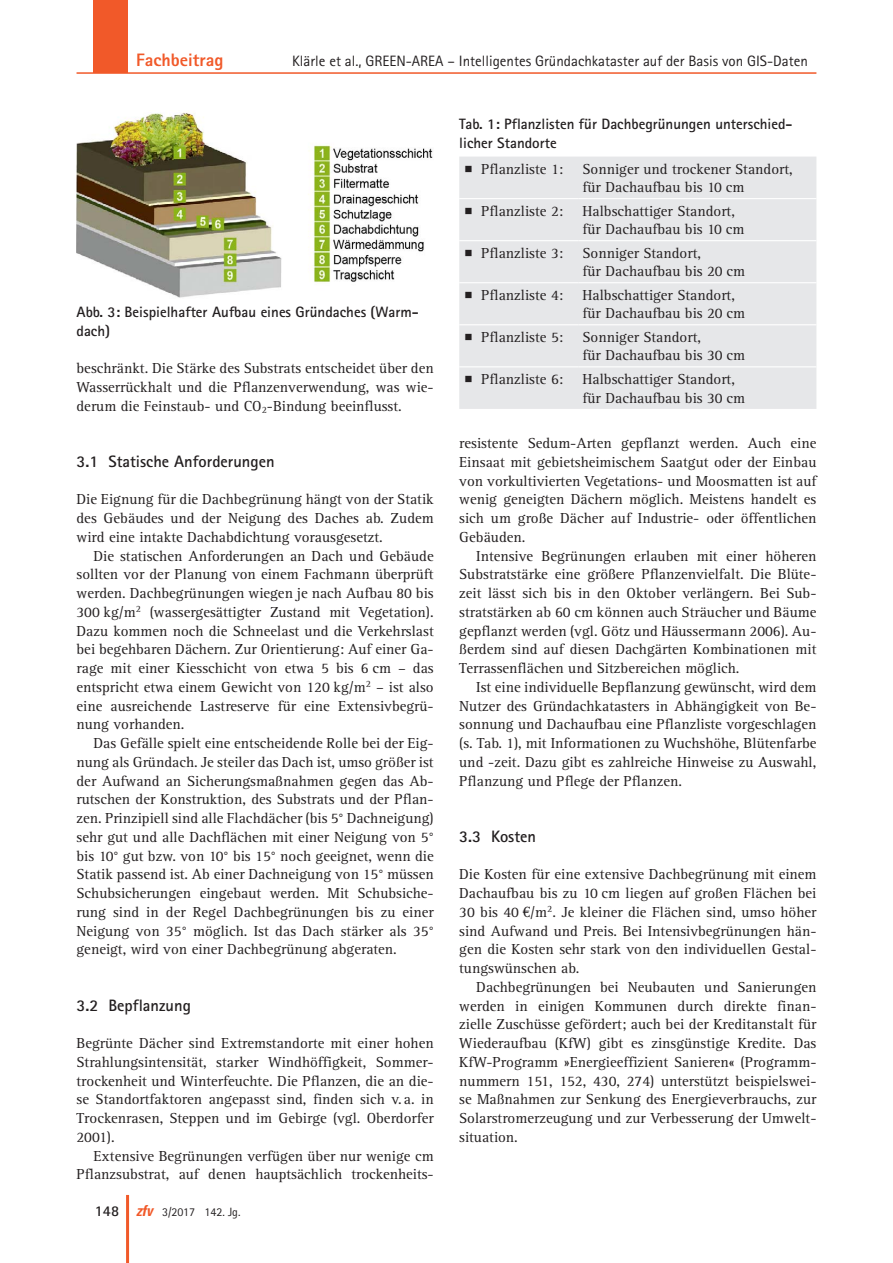
<style>
.page{position:relative;width:893px;height:1263px;background:#fff}
.page>*{position:absolute;margin:0;border:0;box-sizing:border-box;transform-origin:0 0}
.t1{font:800 18px "Rotis Sans Serif";color:#f15929}
._12_titel_2{font:700 16.5px "Rotis Sans Serif";color:#231f20}
._01_normal{font:15px/18.8px "Rotis Serif";color:#231f20;text-align:justify}
._01_normal_oEZ_AA{font:15px/18.8px "Rotis Serif";color:#231f20;text-align:justify}
._06_tabelle{font:15px/18.8px "Rotis Serif";color:#231f20}
._05_abb{font:700 15px/18.8px "Rotis Sans Serif";color:#231f20}
.t2{font:15px "Rotis Sans Serif";color:#231f20}
.t3{font:12px "Rotis Sans Serif";color:#231f20}
.s1{font-weight:700;font-size:15px}
.s2{font-family:"Univers";font-weight:700;font-style:italic;font-stretch:condensed;font-size:15px;color:#f15929}
.s3{font-family:"Euro Serif"}
</style>
<div class="page">
<div style="left:94px;top:0;width:34px;height:72px;background:#f15929"></div>
<hr style="left:77px;top:72px;width:739px;height:2px;background:#f15929">
<hr style="left:126px;top:1195px;width:3px;height:68px;background:#f15929">
<img style="left:77px;top:111px;width:356px;height:187px">
<div style="left:459px;top:199px;width:357px;height:210px;background:#e6e7e9"></div>
<hr style="left:459px;top:240px;width:119px;height:1px;background:#fff">
<hr style="left:578px;top:240px;width:238px;height:1px;background:#fff">
<hr style="left:459px;top:282px;width:119px;height:1px;background:#fff">
<hr style="left:578px;top:282px;width:238px;height:1px;background:#fff">
<hr style="left:459px;top:324px;width:119px;height:1px;background:#fff">
<hr style="left:578px;top:324px;width:238px;height:1px;background:#fff">
<hr style="left:459px;top:366px;width:119px;height:1px;background:#fff">
<hr style="left:578px;top:366px;width:238px;height:1px;background:#fff">
<div style="left:459px;top:157px;width:357px;height:41px;background:#e6e7e9"></div>
<svg style="left:465px;top:207px;width:7px;height:7px"></svg>
<svg style="left:465px;top:249px;width:7px;height:7px"></svg>
<svg style="left:465px;top:291px;width:7px;height:7px"></svg>
<svg style="left:465px;top:334px;width:7px;height:6px"></svg>
<svg style="left:465px;top:376px;width:7px;height:6px"></svg>
<p class="t1" style="left:136px;top:48px;width:89px">Fachbeitrag</p>
<p class="t2" style="left:292px;top:52px;width:517px">Klärle et al., GREEN-AREA – Intelligentes Gründachkataster auf der Basis von GIS-Daten</p>
<p class="_05_abb" style="left:77px;top:302px;width:344px">Abb. 3: Beispielhafter Aufbau eines Gründaches (Warm&shy;dach)</p>
<p class="_01_normal_oEZ_AA" style="left:77px;top:359px;width:359px">beschränkt. Die Stärke des Substrats entscheidet über den Wasserrückhalt und die Pflanzenverwendung, was wie&shy;derum die Feinstaub- und CO<sub>2</sub>-Bindung beeinflusst.</p>
<p class="_12_titel_2" style="left:77px;top:451px;width:200px">3.1 Statische Anforderungen</p>
<p class="_01_normal_oEZ_AA" style="left:77px;top:490px;width:359px">Die Eignung für die Dachbegrünung hängt von der Statik des Gebäudes und der Neigung des Daches ab. Zudem wird eine intakte Dachabdichtung vorausgesetzt.</p>
<p class="_01_normal" style="left:77px;top:547px;width:359px;text-indent:17px">Die statischen Anforderungen an Dach und Gebäude sollten vor der Planung von einem Fachmann überprüft werden. Dachbegrünungen wiegen je nach Aufbau 80 bis 300 kg/m<sup>2</sup> (wassergesättigter Zustand mit Vegetation).<br>Dazu kommen noch die Schneelast und die Verkehrslast bei begehbaren Dächern. Zur Orientierung: Auf einer Ga&shy;rage mit einer Kiesschicht von etwa 5 bis 6 cm – das entspricht etwa einem Gewicht von 120 kg/m<sup>2</sup> – ist also eine ausreichende Lastreserve für eine Extensivbegrü&shy;nung vorhanden.</p>
<p class="_01_normal" style="left:77px;top:734px;width:359px;text-indent:17px">Das Gefälle spielt eine entscheidende Rolle bei der Eig&shy;nung als Gründach. Je steiler das Dach ist, umso größer ist der Aufwand an Sicherungsmaßnahmen gegen das Ab&shy;rutschen der Konstruktion, des Substrats und der Pflan&shy;zen. Prinzipiell sind alle Flachdächer (bis 5° Dachneigung) sehr gut und alle Dachflächen mit einer Neigung von 5° bis 10° gut bzw. von 10° bis 15° noch geeignet, wenn die Statik passend ist. Ab einer Dachneigung von 15° müssen Schubsicherungen eingebaut werden. Mit Schubsiche&shy;rung sind in der Regel Dachbegrünungen bis zu einer Neigung von 35° möglich. Ist das Dach stärker als 35° geneigt, wird von einer Dachbegrünung abgeraten.</p>
<p class="_12_titel_2" style="left:77px;top:995px;width:116px">3.2 Bepflanzung</p>
<p class="_01_normal_oEZ_AA" style="left:77px;top:1034px;width:359px">Begrünte Dächer sind Extremstandorte mit einer hohen Strahlungsintensität, starker Windhöffigkeit, Sommer&shy;trockenheit und Winterfeuchte. Die Pflanzen, die an die&shy;se Standortfaktoren angepasst sind, finden sich v. a. in Trockenrasen, Steppen und im Gebirge (vgl. Oberdorfer 2001).</p>
<p class="_01_normal" style="left:77px;top:1147px;width:359px;text-align:right">Extensive Begrünungen verfügen über nur wenige cm<br>Pflanzsubstrat, auf denen hauptsächlich trockenheits-</p>
<p class="t3" style="left:95px;top:1205px;width:147px"><span class="s1">148</span> <span class="s2">zfv</span> 3/2017 142. Jg.</p>
<p class="_05_abb" style="left:459px;top:115px;width:333px">Tab. 1: Pflanzlisten für Dachbegrünungen unterschied&shy;licher Standorte</p>
<p class="_06_tabelle" style="left:481px;top:160px;width:84px">Pflanzliste 1:</p>
<p class="_06_tabelle" style="left:583px;top:160px;width:212px">Sonniger und trockener Standort, für Dachaufbau bis 10 cm</p>
<p class="_06_tabelle" style="left:481px;top:202px;width:84px">Pflanzliste 2:</p>
<p class="_06_tabelle" style="left:583px;top:202px;width:163px">Halbschattiger Standort, für Dachaufbau bis 10 cm</p>
<p class="_06_tabelle" style="left:481px;top:244px;width:84px">Pflanzliste 3:</p>
<p class="_06_tabelle" style="left:583px;top:244px;width:164px">Sonniger Standort,<br>für Dachaufbau bis 20 cm</p>
<p class="_06_tabelle" style="left:481px;top:286px;width:84px">Pflanzliste 4:</p>
<p class="_06_tabelle" style="left:583px;top:286px;width:164px">Halbschattiger Standort, für Dachaufbau bis 20 cm</p>
<p class="_06_tabelle" style="left:481px;top:328px;width:84px">Pflanzliste 5:</p>
<p class="_06_tabelle" style="left:583px;top:328px;width:164px">Sonniger Standort,<br>für Dachaufbau bis 30 cm</p>
<p class="_06_tabelle" style="left:481px;top:370px;width:84px">Pflanzliste 6:</p>
<p class="_06_tabelle" style="left:583px;top:370px;width:164px">Halbschattiger Standort, für Dachaufbau bis 30 cm</p>
<p class="_01_normal" style="left:459px;top:434px;width:359px">resistente Sedum-Arten gepflanzt werden. Auch eine Einsaat mit gebietsheimischem Saatgut oder der Einbau von vorkultivierten Vegetations- und Moosmatten ist auf wenig geneigten Dächern möglich. Meistens handelt es sich um große Dächer auf Industrie- oder öffentlichen Gebäuden.</p>
<p class="_01_normal" style="left:459px;top:547px;width:359px;text-indent:17px">Intensive Begrünungen erlauben mit einer höheren Substratstärke eine größere Pflanzenvielfalt. Die Blüte&shy;zeit lässt sich bis in den Oktober verlängern. Bei Sub&shy;stratstärken ab 60 cm können auch Sträucher und Bäume gepflanzt werden (vgl. Götz und Häussermann 2006). Au&shy;ßerdem sind auf diesen Dachgärten Kombinationen mit Terrassenflächen und Sitzbereichen möglich.</p>
<p class="_01_normal" style="left:459px;top:678px;width:359px;text-indent:17px">Ist eine individuelle Bepflanzung gewünscht, wird dem Nutzer des Gründachkatasters in Abhängigkeit von Be&shy;sonnung und Dachaufbau eine Pflanzliste vorgeschlagen (s. Tab. 1), mit Informationen zu Wuchshöhe, Blütenfarbe und -zeit. Dazu gibt es zahlreiche Hinweise zu Auswahl, Pflanzung und Pflege der Pflanzen.</p>
<p class="_12_titel_2" style="left:459px;top:826px;width:78px">3.3 Kosten</p>
<p class="_01_normal_oEZ_AA" style="left:459px;top:865px;width:359px">Die Kosten für eine extensive Dachbegrünung mit einem Dachaufbau bis zu 10 cm liegen auf großen Flächen bei 30 bis 40 <span class="s3">€</span>/m<sup>2</sup>. Je kleiner die Flächen sind, umso höher sind Aufwand und Preis. Bei Intensivbegrünungen hän&shy;gen die Kosten sehr stark von den individuellen Gestal&shy;tungswünschen ab.</p>
<p class="_01_normal" style="left:459px;top:978px;width:359px;text-indent:17px">Dachbegrünungen bei Neubauten und Sanierungen werden in einigen Kommunen durch direkte finan&shy;zielle Zuschüsse gefördert; auch bei der Kreditanstalt für Wiederaufbau (KfW) gibt es zinsgünstige Kredite. Das KfW-Programm »Energieeffizient Sanieren« (Programm&shy;nummern 151, 152, 430, 274) unterstützt beispielswei&shy;se Maßnahmen zur Senkung des Energieverbrauchs, zur Solarstromerzeugung und zur Verbesserung der Umwelt&shy;situation.</p>
</div>
